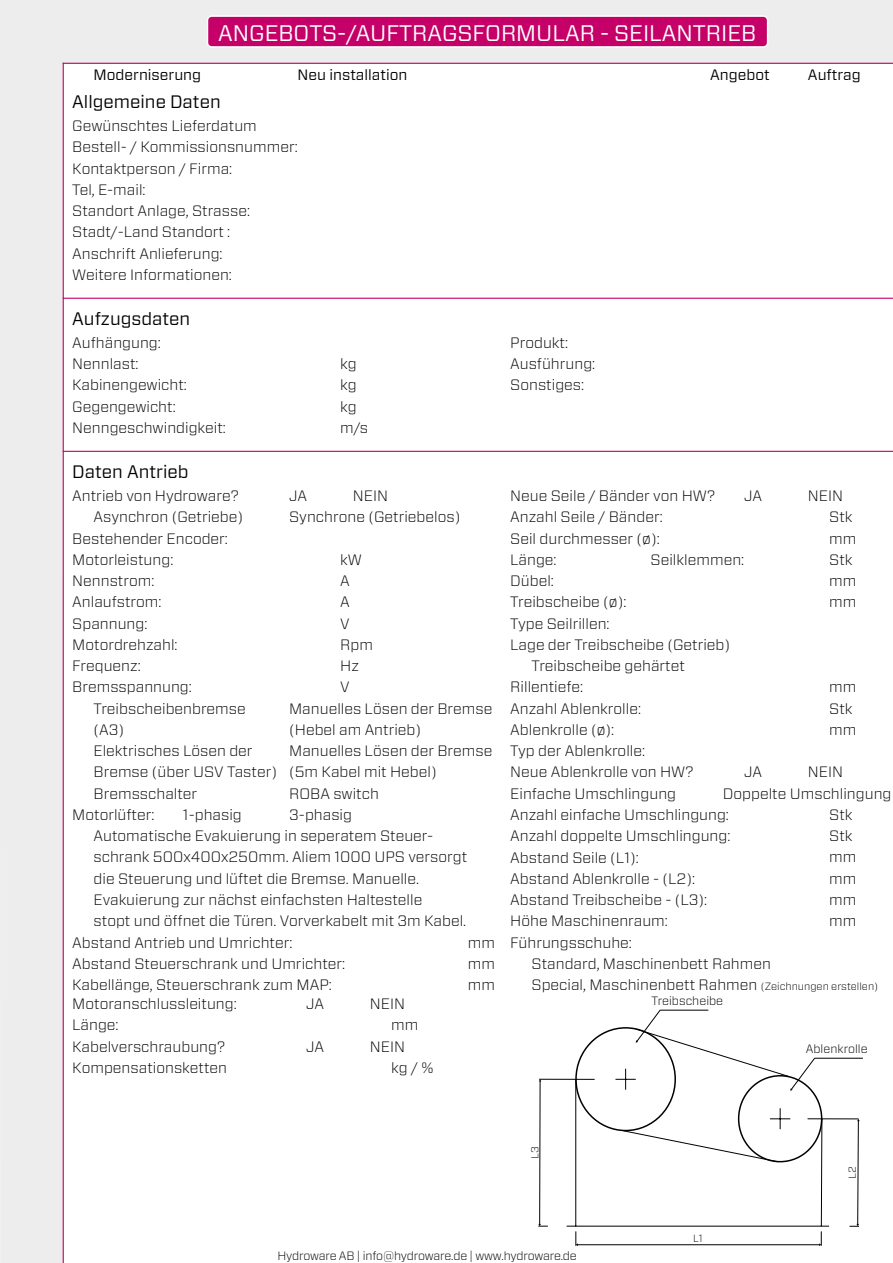
<style>
.page{position:relative;width:893px;height:1263px;background:#fff}
.page>*{position:absolute;margin:0;border:0;box-sizing:border-box;transform-origin:0 0}
.t1{font:22.5px "Forza";color:#fff}
.t2{font:18px "Forza";color:#000}
.t3{font:300 15px/21.3px "Forza";color:#000}
.t4{font:15px "Forza";color:#000}
.t5{font:300 12px "Forza";letter-spacing:-.015em;color:#000}
.t6{font:300 10.5px "Forza";color:#000}
.t7{font:300 10.2px "Forza";color:#000}
.s1{font-size:10.5px}
</style>
<div class="page">
<div style="left:0;top:0;width:893px;height:63px;background:#ededed"></div>
<div style="left:0;top:63px;width:63px;height:1200px;background:#ededed"></div>
<div style="left:207px;top:16px;width:561px;height:31px;background:#c50068;border-radius:4px"></div>
<div style="left:207px;top:15px;width:561px;height:33px;border:2px solid #fff;border-radius:4px"></div>
<hr style="left:63px;top:298px;width:830px;height:1px;background:#c50068">
<hr style="left:63px;top:63px;width:830px;height:1px;background:#c50068">
<hr style="left:63px;top:63px;width:1px;height:1200px;background:#c50068">
<hr style="left:63px;top:451px;width:830px;height:1px;background:#c50068">
<svg style="left:539px;top:1079px;width:283px;height:29px"></svg>
<svg style="left:538px;top:1108px;width:322px;height:138px"></svg>
<svg style="left:615px;top:1009px;width:200px;height:82px"></svg>
<hr style="left:815px;top:1058px;width:48px;height:1px;background:#000">
<h1 class="t1" style="left:218px;top:17px;width:539px">ANGEBOTS-/AUFTRAGSFORMULAR - SEILANTRIEB</h1>
<p class="t4" style="left:94px;top:65px;width:109px">Moderniserung</p>
<p class="t4" style="left:298px;top:65px;width:111px">Neu installation</p>
<p class="t2" style="left:72px;top:89px;width:150px">Allgemeine Daten</p>
<p class="t3" style="left:72px;top:115px;width:186px">Gewünschtes Lieferdatum</p>
<p class="t3" style="left:72px;top:136px;width:227px">Bestell- / Kommissionsnummer:<br>Kontaktperson / Firma:<br>Tel, E-mail:<br>Standort Anlage, Strasse:<br>Stadt/-Land Standort :<br>Anschrift Anlieferung:</p>
<p class="t3" style="left:72px;top:264px;width:161px">Weitere Informationen:</p>
<p class="t2" style="left:72px;top:306px;width:120px">Aufzugsdaten</p>
<p class="t3" style="left:72px;top:332px;width:90px">Aufhängung:</p>
<p class="t3" style="left:72px;top:353px;width:68px">Nennlast:</p>
<p class="t3" style="left:340px;top:353px;width:18px">kg</p>
<p class="t3" style="left:72px;top:395px;width:105px">Gegengewicht:</p>
<p class="t3" style="left:72px;top:374px;width:116px">Kabinengewicht:</p>
<p class="t3" style="left:340px;top:374px;width:18px">kg</p>
<p class="t3" style="left:340px;top:395px;width:18px">kg</p>
<p class="t3" style="left:72px;top:417px;width:155px">Nenngeschwindigkeit:</p>
<p class="t3" style="left:340px;top:417px;width:29px">m/s</p>
<p class="t2" style="left:72px;top:459px;width:118px">Daten Antrieb</p>
<p class="t3" style="left:72px;top:485px;width:168px">Antrieb von Hydroware?</p>
<p class="t3" style="left:289px;top:485px;width:19px">JA</p>
<p class="t3" style="left:353px;top:485px;width:37px">NEIN</p>
<p class="t3" style="left:94px;top:506px;width:151px">Asynchron (Getriebe)</p>
<p class="t3" style="left:72px;top:527px;width:157px">Bestehender Encoder:</p>
<p class="t3" style="left:289px;top:506px;width:173px">Synchrone (Getriebelos)</p>
<p class="t3" style="left:72px;top:548px;width:102px">Motorleistung:<br>Nennstrom:</p>
<p class="t3" style="left:340px;top:548px;width:23px">kW<br>A</p>
<p class="t3" style="left:340px;top:612px;width:34px">V<br>Rpm<br>Hz<br>V</p>
<p class="t3" style="left:72px;top:591px;width:91px">Anlaufstrom:</p>
<p class="t3" style="left:340px;top:591px;width:11px">A</p>
<p class="t3" style="left:72px;top:612px;width:77px">Spannung:</p>
<p class="t3" style="left:72px;top:633px;width:107px">Motordrehzahl:<br>Frequenz:</p>
<p class="t3" style="left:94px;top:676px;width:154px;text-indent:-21px">Bremsspannung:<br>Treibscheibenbremse</p>
<p class="t3" style="left:289px;top:697px;width:205px">Manuelles Lösen der Bremse</p>
<p class="t3" style="left:289px;top:719px;width:133px">(Hebel am Antrieb)</p>
<p class="t3" style="left:289px;top:740px;width:205px">Manuelles Lösen der Bremse</p>
<p class="t3" style="left:94px;top:761px;width:345px">Bremse (über USV Taster) (5m Kabel mit Hebel)</p>
<p class="t3" style="left:94px;top:719px;width:32px">(A3)</p>
<p class="t3" style="left:94px;top:740px;width:161px">Elektrisches Lösen der</p>
<p class="t3" style="left:94px;top:782px;width:105px">Bremsschalter</p>
<p class="t3" style="left:289px;top:782px;width:91px">ROBA switch</p>
<p class="t3" style="left:72px;top:804px;width:84px">Motorlüfter:</p>
<p class="t3" style="left:183px;top:804px;width:61px">1-phasig</p>
<p class="t3" style="left:289px;top:804px;width:64px">3-phasig</p>
<p class="t3" style="left:94px;top:825px;width:341px">Automatische Evakuierung in seperatem Steuer-</p>
<p class="t3" style="left:94px;top:846px;width:375px">schrank 500x400x250mm. Aliem 1000 UPS versorgt</p>
<p class="t3" style="left:94px;top:867px;width:327px">die Steuerung und lüftet die Bremse. Manuelle.</p>
<p class="t3" style="left:94px;top:889px;width:330px">Evakuierung zur nächst einfachsten Haltestelle</p>
<p class="t3" style="left:94px;top:910px;width:374px">stopt und öffnet die Türen. Vorverkabelt mit 3m Kabel.</p>
<p class="t3" style="left:72px;top:931px;width:222px">Abstand Antrieb und Umrichter:</p>
<p class="t3" style="left:468px;top:931px;width:29px">mm</p>
<p class="t3" style="left:72px;top:952px;width:274px">Abstand Steuerschrank und Umrichter:</p>
<p class="t3" style="left:468px;top:952px;width:29px">mm</p>
<p class="t3" style="left:72px;top:974px;width:261px">Kabellänge, Steuerschrank zum MAP:</p>
<p class="t3" style="left:468px;top:974px;width:29px">mm</p>
<p class="t3" style="left:72px;top:993px;width:166px">Motoranschlussleitung:</p>
<p class="t3" style="left:72px;top:1035px;width:154px">Kabelverschraubung?</p>
<p class="t3" style="left:306px;top:1035px;width:19px">JA</p>
<p class="t3" style="left:370px;top:1035px;width:37px">NEIN</p>
<p class="t3" style="left:306px;top:993px;width:19px">JA</p>
<p class="t3" style="left:370px;top:993px;width:37px">NEIN</p>
<p class="t3" style="left:72px;top:1014px;width:48px">Länge:</p>
<p class="t3" style="left:391px;top:1014px;width:29px">mm</p>
<p class="t3" style="left:72px;top:1057px;width:156px">Kompensationsketten</p>
<p class="t3" style="left:391px;top:1057px;width:44px">kg / %</p>
<p class="t3" style="left:510px;top:332px;width:59px">Produkt:</p>
<p class="t3" style="left:510px;top:353px;width:86px">Ausführung:</p>
<p class="t3" style="left:510px;top:374px;width:75px">Sonstiges:</p>
<p class="t4" style="left:710px;top:65px;width:61px">Angebot</p>
<p class="t4" style="left:808px;top:65px;width:54px">Auftrag</p>
<p class="t3" style="left:510px;top:485px;width:206px">Neue Seile / Bänder von HW?</p>
<p class="t3" style="left:744px;top:485px;width:19px">JA</p>
<p class="t3" style="left:808px;top:485px;width:37px">NEIN</p>
<p class="t3" style="left:510px;top:506px;width:154px">Anzahl Seile / Bänder:<br>Seil durchmesser (ø):</p>
<p class="t3" style="left:829px;top:506px;width:29px">Stk mm</p>
<p class="t3" style="left:510px;top:548px;width:48px">Länge:</p>
<p class="t3" style="left:651px;top:548px;width:95px">Seilklemmen:</p>
<p class="t3" style="left:829px;top:548px;width:25px">Stk</p>
<p class="t3" style="left:510px;top:570px;width:45px">Dübel:</p>
<p class="t3" style="left:829px;top:570px;width:29px">mm</p>
<p class="t3" style="left:510px;top:591px;width:118px">Treibscheibe (ø):</p>
<p class="t3" style="left:510px;top:612px;width:101px">Type Seilrillen:</p>
<p class="t3" style="left:510px;top:655px;width:176px;text-indent:21px">Treibscheibe gehärtet<br>Rillentiefe:</p>
<p class="t3" style="left:510px;top:633px;width:221px">Lage der Treibscheibe (Getrieb)</p>
<p class="t3" style="left:829px;top:591px;width:29px">mm</p>
<p class="t3" style="left:829px;top:676px;width:29px">mm</p>
<p class="t3" style="left:510px;top:697px;width:132px">Anzahl Ablenkrolle:</p>
<p class="t3" style="left:829px;top:697px;width:25px">Stk</p>
<p class="t3" style="left:510px;top:740px;width:185px">Typ der Ablenkrolle:<br>Neue Ablenkrolle von HW?</p>
<p class="t3" style="left:510px;top:719px;width:105px">Ablenkrolle (ø):</p>
<p class="t3" style="left:829px;top:718px;width:29px">mm</p>
<p class="t3" style="left:744px;top:761px;width:19px">JA</p>
<p class="t3" style="left:808px;top:761px;width:37px">NEIN</p>
<p class="t3" style="left:510px;top:782px;width:167px">Einfache Umschlingung</p>
<p class="t3" style="left:723px;top:782px;width:170px">Doppelte Umschlingung</p>
<p class="t3" style="left:510px;top:804px;width:220px">Anzahl einfache Umschlingung:</p>
<p class="t3" style="left:829px;top:804px;width:25px">Stk</p>
<p class="t3" style="left:510px;top:825px;width:222px">Anzahl doppelte Umschlingung:</p>
<p class="t3" style="left:829px;top:825px;width:25px">Stk</p>
<p class="t3" style="left:510px;top:846px;width:198px">Abstand Seile (L1):<br>Abstand Ablenkrolle - (L2):<br>Abstand Treibscheibe - (L3):</p>
<p class="t3" style="left:829px;top:846px;width:29px;text-align:justify">mm mm mm</p>
<p class="t3" style="left:510px;top:910px;width:159px">Höhe Maschinenraum:</p>
<p class="t3" style="left:829px;top:910px;width:29px">mm</p>
<p class="t3" style="left:510px;top:931px;width:123px">Führungsschuhe:</p>
<p class="t3" style="left:531px;top:952px;width:241px">Standard, Maschinenbett Rahmen</p>
<p class="t3" style="left:532px;top:974px;width:348px">Special, Maschinenbett Rahmen <span class="s1">(Zeichnungen erstellen)</span></p>
<p class="t5" style="left:651px;top:992px;width:73px">Treibscheibe</p>
<p class="t5" style="left:806px;top:1040px;width:63px">Ablenkrolle</p>
<p class="t7" style="left:528px;top:1159px;width:14px;rotate:-90deg">L3</p>
<p class="t6" style="left:693px;top:1231px;width:11px">L1</p>
<p class="t7" style="left:845px;top:1179px;width:14px;rotate:-90deg">L2</p>
<p class="t5" style="left:277px;top:1248px;width:301px">Hydroware AB | info@hydroware.de | www.hydroware.de</p>
</div>
